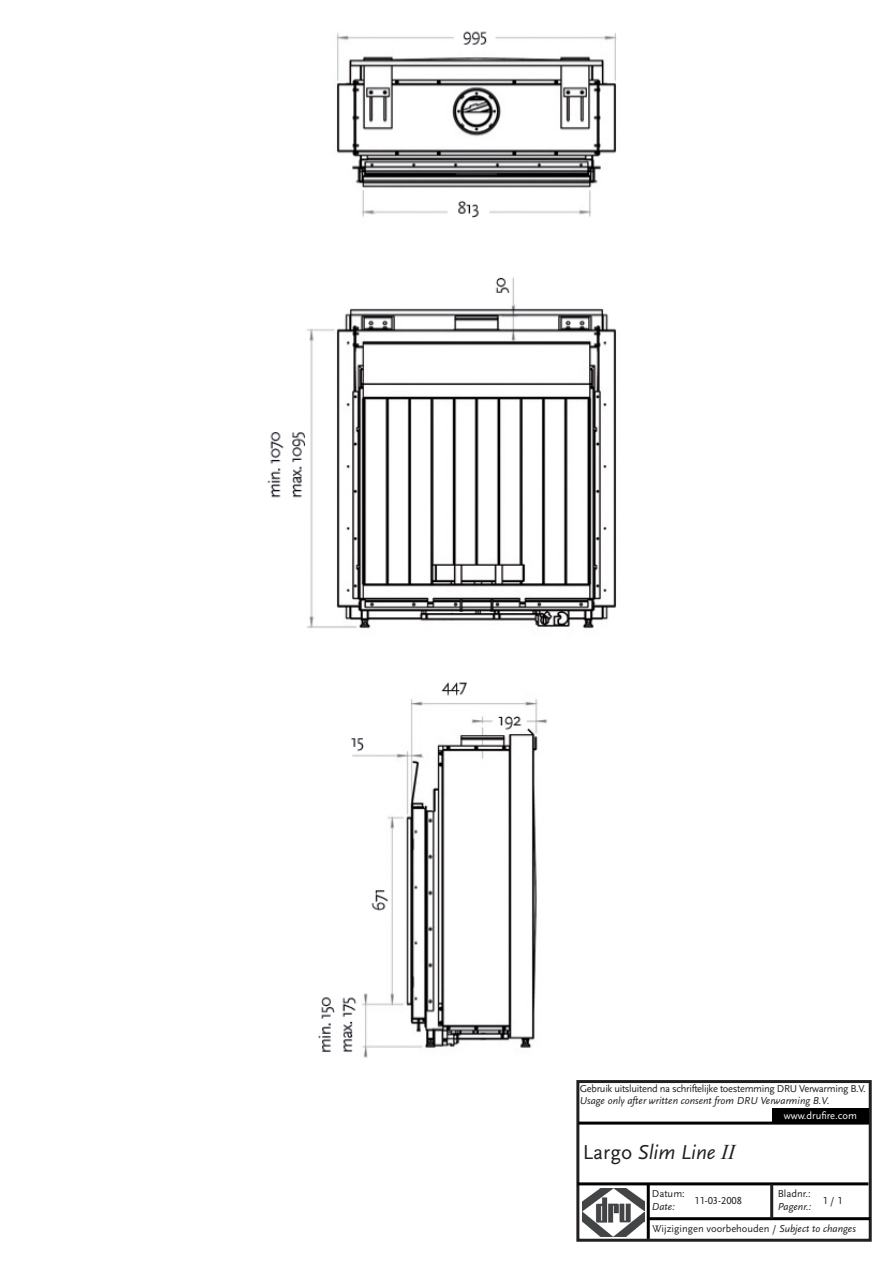
<style>
.page{position:relative;width:893px;height:1263px;background:#fff}
.page>*{position:absolute;margin:0;border:0;box-sizing:border-box;transform-origin:0 0}
.t1{font:italic 21px "Scala Sans LF";color:#231f20}
.t2{font:10.5px "Scala Sans LF";letter-spacing:-.03em;color:#231f20}
.t3{font:italic 10.5px "Scala Sans LF";color:#231f20}
.t4{font:10.5px/21.8px "Scala Sans LF";color:#231f20}
.t5{font:10.5px "Scala Sans LF";color:#fff}
.s1{font-style:normal}
.s2{font-family:"Times New Roman"}
.s3{font-style:italic}
</style>
<div class="page">
<div style="left:576px;top:1080px;width:296px;height:162px;border:3px solid #231f20"></div>
<div style="left:772px;top:1108px;width:97px;height:15px;background:#000"></div>
<hr style="left:579px;top:1121px;width:290px;height:3px;background:#000">
<img style="left:582px;top:1189px;width:62px;height:47px">
<hr style="left:577px;top:1182px;width:291px;height:3px;background:#000">
<hr style="left:647px;top:1184px;width:3px;height:55px;background:#000">
<hr style="left:649px;top:1217px;width:221px;height:3px;background:#000">
<hr style="left:770px;top:1184px;width:3px;height:34px;background:#231f20">
<img style="left:267px;top:31px;width:350px;height:1027px">
<p class="t2" style="left:580px;top:1082px;width:288px">Gebruik uitsluitend na schriftelijke toestemming DRU Verwarming B.V.</p>
<p class="t3" style="left:580px;top:1094px;width:251px">Usage only after written consent from DRU Verwarming B.V.</p>
<p class="t5" style="left:784px;top:1109px;width:75px">www.drufire.com</p>
<h1 class="t1" style="left:583px;top:1139px;width:154px"><span class="s1">Largo</span> Slim Line <span class="s2">II</span></h1>
<p class="t2" style="left:778px;top:1187px;width:35px">Bladnr.:</p>
<p class="t3" style="left:778px;top:1200px;width:35px">Pagenr.:</p>
<p class="t2" style="left:652px;top:1187px;width:34px">Datum:</p>
<p class="t4" style="left:652px;top:1195px;width:205px"><span class="s3">Date:<br></span>Wijzigingen voorbehouden / <span class="s3">Subject to changes</span></p>
<p class="t2" style="left:694px;top:1194px;width:49px">11-03-2008</p>
<p class="t2" style="left:822px;top:1194px;width:22px">1 / 1</p>
</div>
